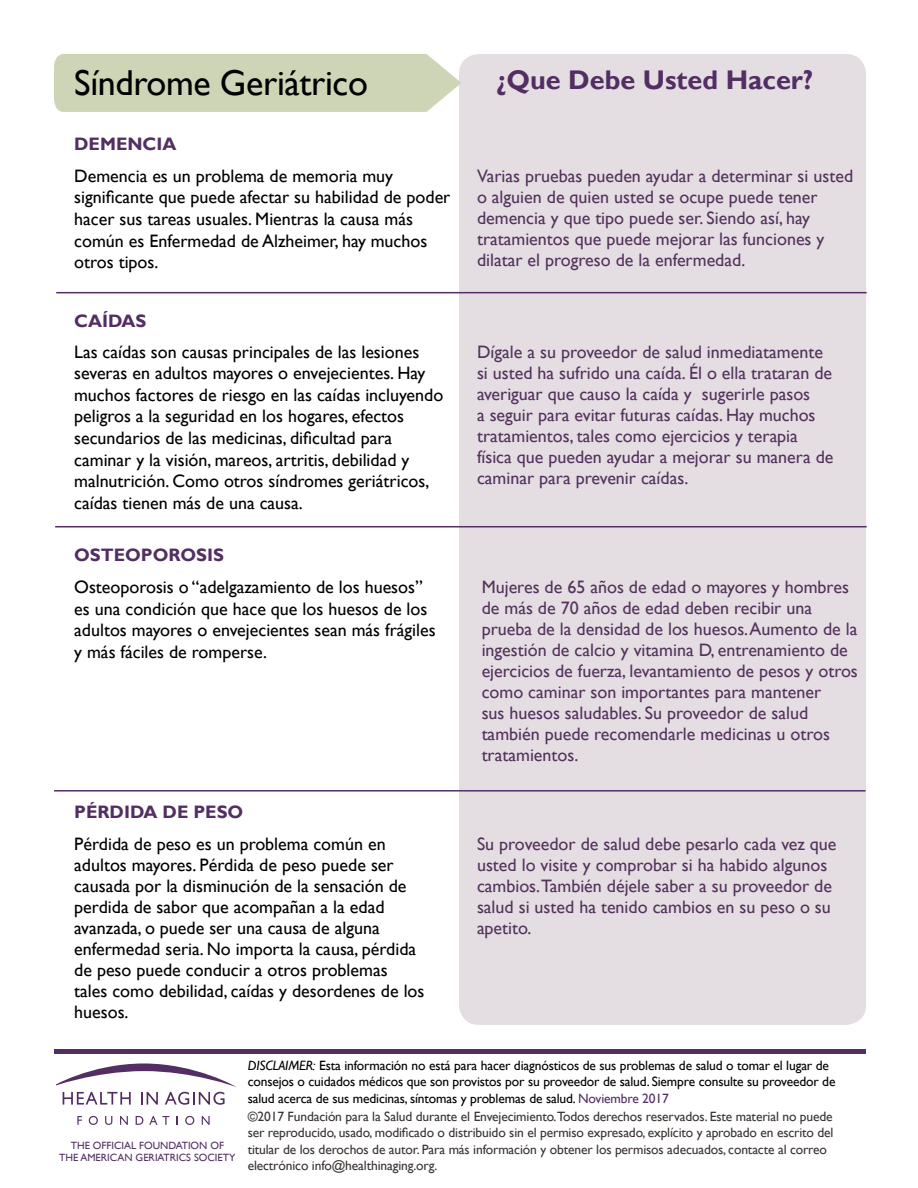
<style>
.page{position:relative;width:918px;height:1188px;background:#fff}
.page>*{position:absolute;margin:0;border:0;box-sizing:border-box;transform-origin:0 0}
.t1{font:36px "Gill Sans";letter-spacing:-.01em;color:#000}
.t2{font:700 27px "Gill Sans";color:#532e63}
.t3{font:18px/21px "Gill Sans";color:#53325b}
.t4{font:18px/21.6px "Gill Sans";color:#000}
.t5{font:700 18px "Gill Sans";color:#532e63}
.t6{font:13.5px/16.5px "Gill Sans";letter-spacing:-.01em;color:#3a3432}
.t7{font:13.5px/16.5px "Gill Sans";letter-spacing:-.01em;color:#000}
.t8{font:10.5px/12.6px "Gill Sans";color:#532e63;text-align:center}
.s1{font-style:italic}
.s2{color:#532e63}
</style>
<div class="page">
<div style="left:459px;top:54px;width:407px;height:971px;background:#e4dee3;border-radius:20px"></div>
<hr style="left:55px;top:526px;width:812px;height:1px;background:#532e63">
<div style="left:54px;top:54px;width:407px;height:58px;background:#ced5b7"></div>
<hr style="left:54px;top:790px;width:812px;height:2px;background:#532e63">
<hr style="left:56px;top:292px;width:811px;height:1px;background:#532e63">
<div style="left:54px;top:1049px;width:811px;height:5px;background:#532e63"></div>
<svg style="left:77px;top:1116px;width:5px;height:9px"></svg>
<svg style="left:89px;top:1116px;width:9px;height:9px"></svg>
<svg style="left:105px;top:1116px;width:7px;height:9px"></svg>
<svg style="left:120px;top:1116px;width:8px;height:9px"></svg>
<svg style="left:136px;top:1116px;width:7px;height:9px"></svg>
<svg style="left:149px;top:1116px;width:20px;height:9px"></svg>
<svg style="left:185px;top:1116px;width:9px;height:9px"></svg>
<svg style="left:202px;top:1116px;width:8px;height:9px"></svg>
<svg style="left:56px;top:1063px;width:181px;height:42px"></svg>
<h1 class="t1" style="left:74px;top:62px;width:295px">Síndrome Geriátrico</h1>
<h2 class="t2" style="left:496px;top:64px;width:318px">¿QUE DEBE USTED HACER?</h2>
<p class="t5" style="left:74px;top:133px;width:81px">DEMENCIA</p>
<p class="t4" style="left:74px;top:165px;width:378px">Demencia es un problema de memoria muy significante que puede afectar su habilidad de poder hacer sus tareas usuales. Mientras la causa más común es Enfermedad de Alzheimer, hay muchos otros tipos.</p>
<p class="t3" style="left:477px;top:166px;width:378px">Varias pruebas pueden ayudar a determinar si usted o alguien de quien usted se ocupe puede tener demencia y que tipo puede ser. Siendo así, hay tratamientos que puede mejorar las funciones y dilatar el progreso de la enfermedad.</p>
<p class="t5" style="left:74px;top:310px;width:48px">CAÍDAS</p>
<p class="t4" style="left:74px;top:341px;width:371px">Las caídas son causas principales de las lesiones severas en adultos mayores o envejecientes. Hay muchos factores de riesgo en las caídas incluyendo peligros a la seguridad en los hogares, efectos secundarios de las medicinas, dificultad para caminar y la visión, mareos, artritis, debilidad y malnutrición. Como otros síndromes geriátricos, caídas tienen más de una causa.</p>
<p class="t3" style="left:477px;top:341px;width:358px">Dígale a su proveedor de salud inmediatamente si usted ha sufrido una caída. Él o ella trataran de averiguar que causo la caída y sugerirle pasos<br>a seguir para evitar futuras caídas. Hay muchos tratamientos, tales como ejercicios y terapia física que pueden ayudar a mejorar su manera de caminar para prevenir caídas.</p>
<p class="t5" style="left:74px;top:544px;width:54px">OSTEOPO</p>
<p class="t5" style="left:169px;top:544px;width:24px">ROSIS</p>
<p class="t4" style="left:74px;top:576px;width:363px">Osteoporosis o “adelgazamiento de los huesos” es una condición que hace que los huesos de los adultos mayores o envejecientes sean más frágiles y más fáciles de romperse.</p>
<p class="t3" style="left:482px;top:577px;width:378px">Mujeres de 65 años de edad o mayores y hombres de más de 70 años de edad deben recibir una prueba de la densidad de los huesos. Aumento de la ingestión de calcio y vitamina D, entrenamiento de ejercicios de fuerza, levantamiento de pesos y otros como caminar son importantes para mantener<br>sus huesos saludables. Su proveedor de salud también puede recomendarle medicinas u otros tratamientos.</p>
<p class="t5" style="left:74px;top:801px;width:49px">PÉRDIDA</p>
<p class="t5" style="left:163px;top:801px;width:44px">DE PESO</p>
<p class="t4" style="left:74px;top:834px;width:352px;line-height:21px">Pérdida de peso es un problema común en adultos mayores. Pérdida de peso puede ser causada por la disminución de la sensación de perdida de sabor que acompañan a la edad avanzada, o puede ser una causa de alguna enfermedad seria. No importa la causa, pérdida de peso puede conducir a otros problemas tales como debilidad, caídas y desordenes de los huesos.</p>
<p class="t3" style="left:477px;top:834px;width:361px">Su proveedor de salud debe pesarlo cada vez que usted lo visite y comprobar si ha habido algunos cambios.También déjele saber a su proveedor de salud si usted ha tenido cambios en su peso o su apetito.</p>
<p class="t8" style="left:59px;top:1139px;width:178px">THE OFFICIAL FOUNDATION OF<br>THE AMERICAN GERIATRICS SOCIETY</p>
<p class="t7" style="left:248px;top:1057px;width:589px"><span class="s1">DISCLAIMER:</span> Esta información no está para hacer diagnósticos de sus problemas de salud o tomar el lugar de consejos o cuidados médicos que son provistos por su proveedor de salud. Siempre consulte su proveedor de salud acerca de sus medicinas, síntomas y problemas de salud. <span class="s2">Noviembre 2017</span></p>
<p class="t6" style="left:248px;top:1108px;width:587px">©2017 Fundación para la Salud durante el Envejecimiento.Todos derechos reservados. Este material no puede ser reproducido, usado, modificado o distribuido sin el permiso expresado, explícito y aprobado en escrito del titular de los derochos de autor. Para más información y obtener los permisos adecuados, contacte al correo electrónico info@healthinaging.org.</p>
</div>
